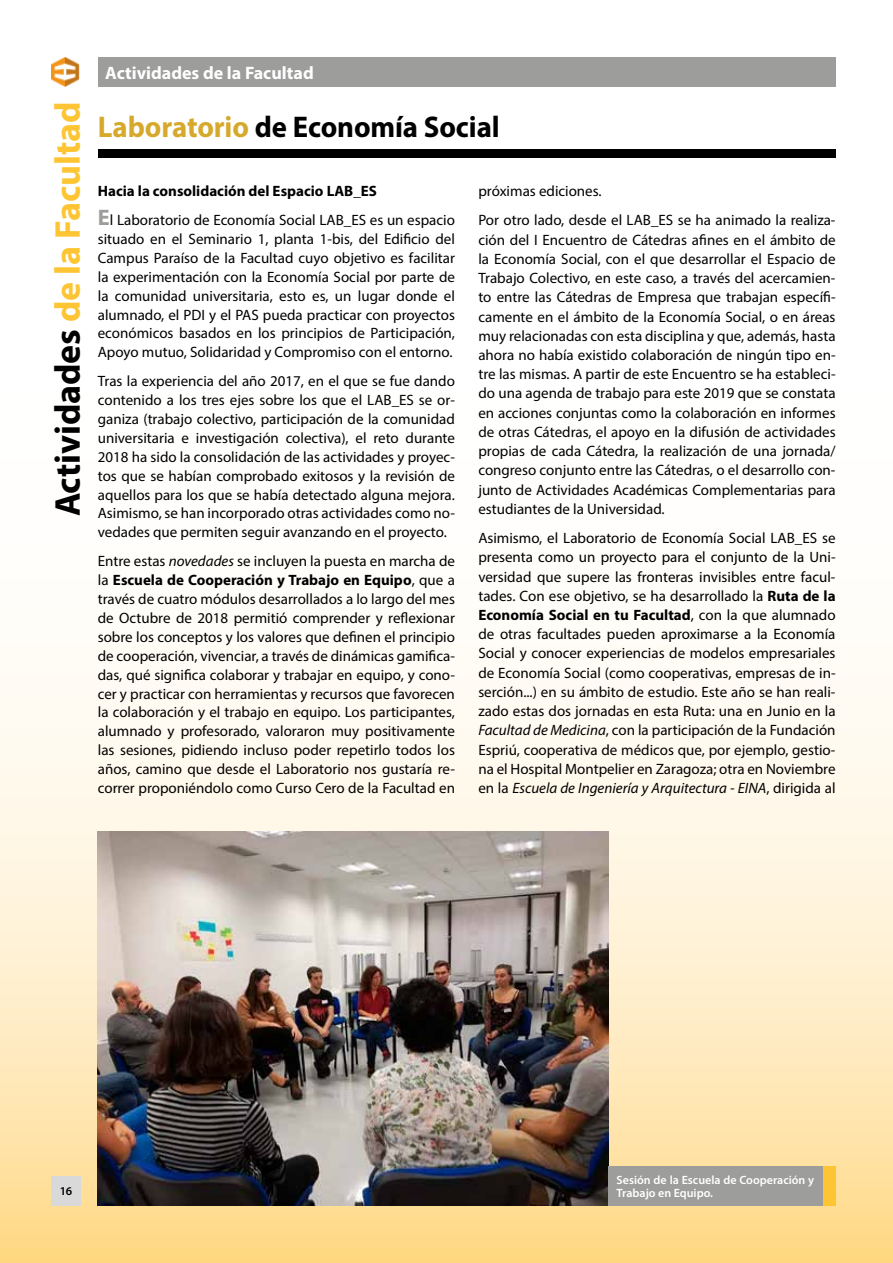
<style>
.page{position:relative;width:893px;height:1263px;background:#fff}
.page>*{position:absolute;margin:0;border:0;box-sizing:border-box;transform-origin:0 0}
.t1{font:700 36px "Myriad Pro";letter-spacing:-.005em;color:#fdc533}
.t2{font:700 30px "Myriad Pro";letter-spacing:-.005em;color:#000;scale:.96 1}
.t3{font:700 18px "Myriad Pro";color:#fff}
.t4{font:15px/19.2px "Myriad Pro";color:#000;text-align:justify}
.t5{font:600 12px/13.5px "Myriad Pro";color:#fff}
.t6{font:600 12px "Myriad Pro";color:#000}
.s1{color:#000}
.s2{color:#d6a92c}
.s3{font-weight:700}
.s4{font-weight:700;font-size:22.5px;color:#9d9d9c}
.s5{font-style:italic}
</style>
<div class="page">
<svg style="left:0;top:678px;width:893px;height:585px"></svg>
<div style="left:98px;top:57px;width:738px;height:30px;background:#9d9d9c"></div>
<img style="left:51px;top:57px;width:29px;height:29px">
<div style="left:51px;top:1176px;width:30px;height:29px;background:#d9d9d9"></div>
<div style="left:98px;top:149px;width:738px;height:8px;background:#000"></div>
<img style="left:98px;top:831px;width:510px;height:374px">
<div style="left:608px;top:1166px;width:215px;height:39px;background:#9d9d9c"></div>
<div style="left:823px;top:1166px;width:13px;height:39px;background:#fdc533"></div>
<h1 class="t1" style="left:44px;top:516px;width:416px;rotate:-90deg"><span class="s1">Actividades</span> de la Facultad</h1>
<p class="t3" style="left:105px;top:61px;width:210px">Actividades de la Facultad</p>
<h2 class="t2" style="left:98px;top:108px;width:420px"><span class="s2">Laboratorio</span> de Economía Social</h2>
<p class="t4" style="left:98px;top:177px;width:359px;line-height:28.7px"><span class="s3">Hacia la consolidación del Espacio LAB_ES<br></span><span class="s4">E</span>l Laboratorio de Economía Social LAB_ES es un espacio</p>
<p class="t4" style="left:98px;top:229px;width:359px">situado en el Seminario 1, planta 1-bis, del Edificio del Campus Paraíso de la Facultad cuyo objetivo es facilitar la experimentación con la Economía Social por parte de la comunidad universitaria, esto es, un lugar donde el alumnado, el PDI y el PAS pueda practicar con proyectos económicos basados en los principios de Participación, Apoyo mutuo, Solidaridad y Compromiso con el entorno.</p>
<p class="t4" style="left:98px;top:371px;width:359px">Tras la experiencia del año 2017, en el que se fue dando contenido a los tres ejes sobre los que el LAB_ES se or&shy;ganiza (trabajo colectivo, participación de la comunidad universitaria e investigación colectiva), el reto durante 2018 ha sido la consolidación de las actividades y proyec&shy;tos que se habían comprobado exitosos y la revisión de aquellos para los que se había detectado alguna mejora.<br>Asimismo, se han incorporado otras actividades como no&shy;vedades que permiten seguir avanzando en el proyecto.</p>
<p class="t4" style="left:98px;top:551px;width:359px">Entre estas <span class="s5">novedades</span> se incluyen la puesta en marcha de la <span class="s3">Escuela de Cooperación y Trabajo en Equipo</span>, que a través de cuatro módulos desarrollados a lo largo del mes de Octubre de 2018 permitió comprender y reflexionar sobre los conceptos y los valores que definen el principio de cooperación, vivenciar, a través de dinámicas gamifica&shy;das, qué significa colaborar y trabajar en equipo, y cono&shy;cer y practicar con herramientas y recursos que favorecen la colaboración y el trabajo en equipo. Los participantes, alumnado y profesorado, valoraron muy positivamente las sesiones, pidiendo incluso poder repetirlo todos los años, camino que desde el Laboratorio nos gustaría re&shy;correr proponiéndolo como Curso Cero de la Facultad en</p>
<p class="t4" style="left:478px;top:176px;width:359px;line-height:29px">próximas ediciones.<br>Por otro lado, desde el LAB_ES se ha animado la realiza-</p>
<p class="t4" style="left:478px;top:230px;width:359px">ción del I Encuentro de Cátedras afines en el ámbito de la Economía Social, con el que desarrollar el Espacio de Trabajo Colectivo, en este caso, a través del acercamien&shy;to entre las Cátedras de Empresa que trabajan específi&shy;camente en el ámbito de la Economía Social, o en áreas muy relacionadas con esta disciplina y que, además, hasta ahora no había existido colaboración de ningún tipo en&shy;tre las mismas. A partir de este Encuentro se ha estableci&shy;do una agenda de trabajo para este 2019 que se constata en acciones conjuntas como la colaboración en informes de otras Cátedras, el apoyo en la difusión de actividades propias de cada Cátedra, la realización de una jornada/ congreso conjunto entre las Cátedras, o el desarrollo con&shy;junto de Actividades Académicas Complementarias para estudiantes de la Universidad.</p>
<p class="t4" style="left:478px;top:528px;width:359px">Asimismo, el Laboratorio de Economía Social LAB_ES se presenta como un proyecto para el conjunto de la Uni&shy;versidad que supere las fronteras invisibles entre facul&shy;tades. Con ese objetivo, se ha desarrollado la <span class="s3">Ruta de la Economía Social en tu Facultad</span>, con la que alumnado de otras facultades pueden aproximarse a la Economía Social y conocer experiencias de modelos empresariales de Economía Social (como cooperativas, empresas de in&shy;serción...) en su ámbito de estudio. Este año se han reali&shy;zado estas dos jornadas en esta Ruta: una en Junio en la <span class="s5">Facultad de Medicina</span>, con la participación de la Fundación Espriú, cooperativa de médicos que, por ejemplo, gestio&shy;na el Hospital Montpelier en Zaragoza; otra en Noviembre en la <span class="s5">Escuela de Ingeniería y Arquitectura - EINA</span>, dirigida al</p>
<p class="t6" style="left:60px;top:1183px;width:14px">16</p>
<p class="t5" style="left:617px;top:1172px;width:199px">Sesión de la Escuela de Cooperación y<br>Trabajo en Equipo.</p>
</div>
